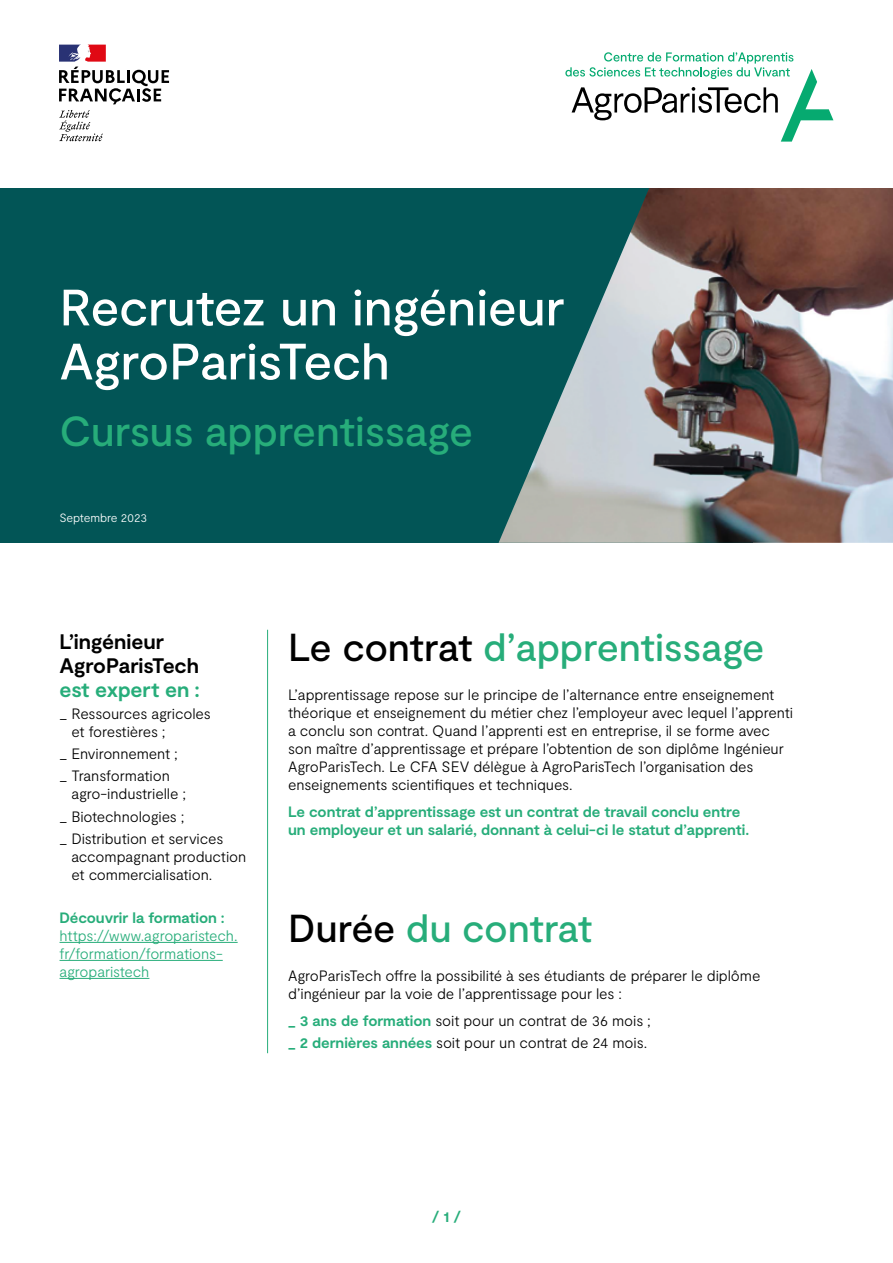
<style>
.page{position:relative;width:893px;height:1263px;background:#fff}
.page>*{position:absolute;margin:0;border:0;box-sizing:border-box;transform-origin:0 0}
.t1{font:500 51px/54px "Moderat";letter-spacing:-.005em;color:#fff}
.t2{font:500 42px "Moderat";letter-spacing:-.005em;color:#27ad7a}
.t3{font:500 39px "Moderat";letter-spacing:-.01em;color:#27ad7a}
.t4{font:700 21px/24px "Moderat";letter-spacing:-.005em;color:#000}
.t5{font:700 21px "Moderat";letter-spacing:-.01em;color:#27ad7a}
.t6{font:300 15px/18px "Moderat";letter-spacing:-.01em;color:#000}
.t7{font:700 15px/18px "Moderat";letter-spacing:-.005em;color:#27ad7a}
.t8{font:300 15px/18px "Moderat";letter-spacing:-.01em;color:#27ad7a}
.t9{font:300 12px "Moderat";letter-spacing:-.015em;color:#fff}
.s1{color:#000}
.s2{font-weight:700;color:#27ad7a}
</style>
<div class="page">
<div style="left:0;top:125px;width:753px;height:418px;background:#025556"></div>
<img style="left:499px;top:187px;width:394px;height:356px">
<div style="left:0;top:0;width:893px;height:187px;background:#fff"></div>
<svg style="left:59px;top:110px;width:44px;height:31px"></svg>
<svg style="left:59px;top:45px;width:110px;height:59px"></svg>
<hr style="left:267px;top:630px;width:1px;height:423px;background:#27ad7a">
<hr style="left:60px;top:942px;width:178px;height:1px;background:#27ad7a">
<hr style="left:60px;top:960px;width:163px;height:1px;background:#27ad7a">
<hr style="left:60px;top:978px;width:89px;height:1px;background:#27ad7a">
<svg style="left:565px;top:52px;width:268px;height:90px"></svg>
<h1 class="t1" style="left:60px;top:282px;width:506px">Recrutez un ingénieur<br>AgroParisTech</h1>
<h2 class="t2" style="left:60px;top:407px;width:415px">Cursus apprentissage</h2>
<p class="t9" style="left:60px;top:510px;width:89px">Septembre 2023</p>
<h3 class="t4" style="left:60px;top:630px;width:141px">L’ingénieur<br>AgroParisTech</h3>
<h3 class="t5" style="left:60px;top:677px;width:142px">est expert en :</h3>
<p class="t6" style="left:71px;top:705px;width:141px;text-indent:-12px">_ Ressources agricoles et forestières ;</p>
<p class="t6" style="left:60px;top:743px;width:120px;line-height:22.2px">_ Environnement ; _ Transformation</p>
<p class="t6" style="left:60px;top:783px;width:165px;line-height:22.2px;text-indent:12px">agro-industrielle ;<br>_ Biotechnologies ;<br>_ Distribution et services</p>
<p class="t6" style="left:71px;top:848px;width:176px">accompagnant production et commercialisation.</p>
<p class="t7" style="left:60px;top:909px;width:167px">Découvrir la formation :</p>
<p class="t8" style="left:60px;top:927px;width:180px">https://www.agroparistech. fr/formation/formations&shy;agroparistech</p>
<h3 class="t3" style="left:288px;top:625px;width:478px"><span class="s1">Le contrat</span> d’apprentissage</h3>
<p class="t6" style="left:288px;top:686px;width:506px">L’apprentissage repose sur le principe de l’alternance entre enseignement théorique et enseignement du métier chez l’employeur avec lequel l’apprenti a conclu son contrat. Quand l’apprenti est en entreprise, il se forme avec son maître d’apprentissage et prépare l’obtention de son diplôme Ingénieur AgroParisTech. Le CFA SEV délègue à AgroParisTech l’organisation des enseignements scientifiques et techniques.</p>
<p class="t7" style="left:288px;top:803px;width:463px">Le contrat d’apprentissage est un contrat de travail conclu entre un employeur et un salarié, donnant à celui-ci le statut d’apprenti.</p>
<h3 class="t3" style="left:288px;top:906px;width:306px"><span class="s1">Durée</span> du contrat</h3>
<p class="t6" style="left:288px;top:967px;width:474px">AgroParisTech offre la possibilité à ses étudiants de préparer le diplôme d’ingénieur par la voie de l’apprentissage pour les :</p>
<p class="t6" style="left:288px;top:1010px;width:364px;line-height:22.2px"><span class="s2">_ 3 ans de formation</span> soit pour un contrat de 36 mois ; <span class="s2">_ 2 dernières années</span> soit pour un contrat de 24 mois.</p>
<p class="t7" style="left:432px;top:1208px;width:31px">/ 1 /</p>
</div>
